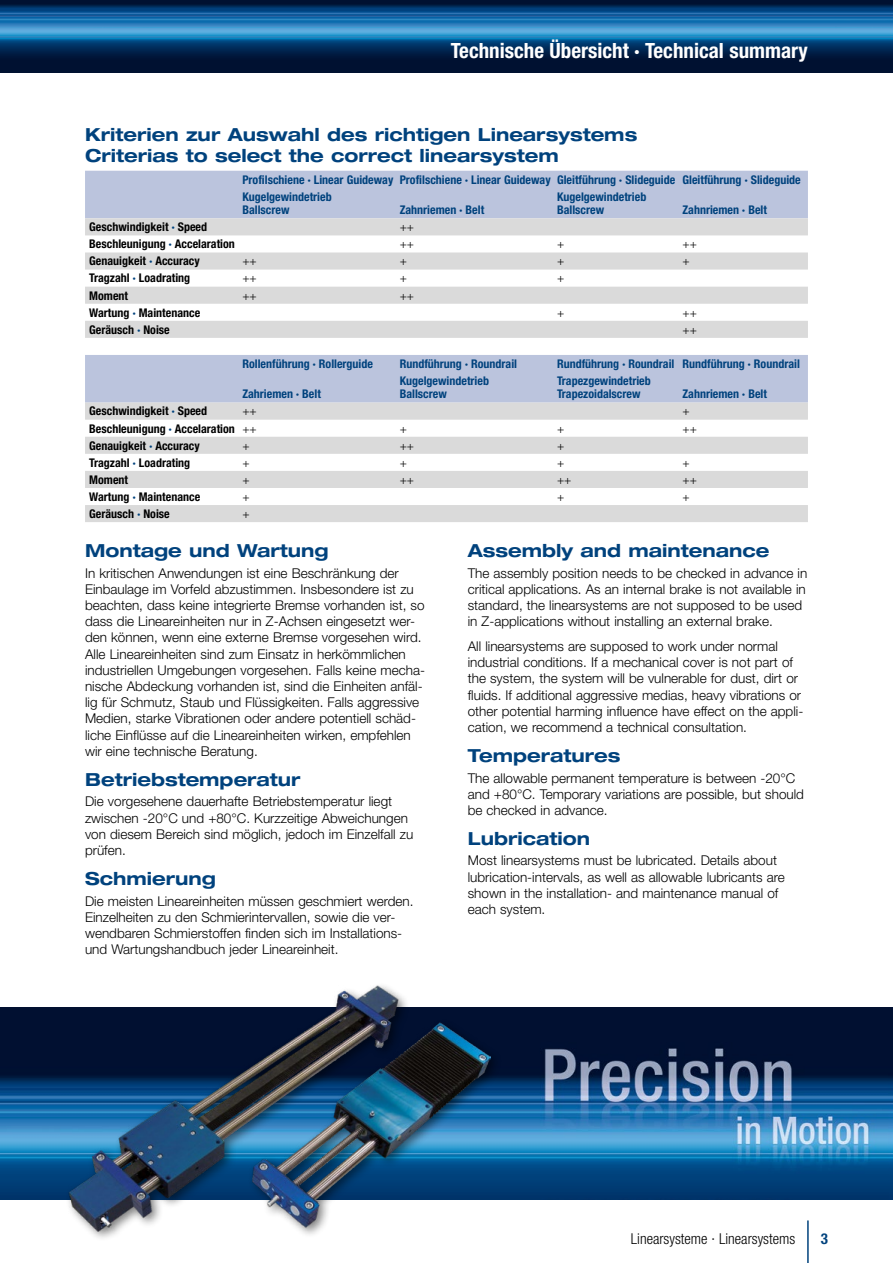
<style>
.page{position:relative;width:893px;height:1263px;background:#fff}
.page>*{position:absolute;margin:0;border:0;box-sizing:border-box;transform-origin:0 0}
.t1{font:700 condensed 21px "Helvetica Neue LT Std";color:#fff}
.t2{font:700 expanded 18px/21.6px "Helvetica Neue LT Std";color:#00427d}
.t3{font:300 condensed 15px "Helvetica Neue LT Std";color:#000}
.t4{font:700 condensed 15px "Helvetica Neue LT Std";color:#00427d}
.t5{font:300 13.5px/16.2px "Helvetica Neue LT Std";color:#000}
.t6{font:700 condensed 12px/13.5px "Helvetica Neue LT Std";color:#00427d}
.t7{font:700 condensed 12px "Helvetica Neue LT Std";color:#000}
.t8{font:300 12px "Helvetica Neue LT Std";color:#000}
.s1{color:#00427d}
.s2{font-weight:300;font-stretch:normal}
</style>
<div class="page">
<hr style="left:807px;top:1220px;width:2px;height:43px;background:#00427d">
<div style="left:0;top:0;width:893px;height:72px;background:#001131"></div>
<img style="left:0;top:5px;width:893px;height:51px">
<img style="left:0;top:1008px;width:893px;height:191px">
<div style="left:85px;top:171px;width:723px;height:47px;background:#bbc4dd"></div>
<svg style="left:85px;top:218px;width:723px;height:304px"></svg>
<div style="left:65px;top:982px;width:437px;height:261px;background:#000;opacity:.5"></div>
<img style="left:69px;top:985px;width:421px;height:246px">
<h1 class="t1" style="left:451px;top:37px;width:359px">Technische Übersicht · Technical summary</h1>
<h2 class="t2" style="left:85px;top:123px;width:554px">Kriterien zur Auswahl des richtigen Linearsystems<br>Criterias to select the correct linearsystem</h2>
<p class="t6" style="left:242px;top:171px;width:560px;line-height:17.1px">Profilschiene · Linear Guideway Profilschiene · Linear Guideway Gleitführung · Slideguide Gleitführung · Slideguide<br>Kugelgewindetrieb</p>
<p class="t6" style="left:242px;top:203px;width:49px">Ballscrew</p>
<p class="t6" style="left:400px;top:203px;width:86px">Zahnriemen · Belt</p>
<p class="t6" style="left:557px;top:189px;width:91px">Kugelgewindetrieb<br>Ballscrew</p>
<p class="t6" style="left:682px;top:203px;width:86px">Zahnriemen · Belt</p>
<p class="t7" style="left:89px;top:220px;width:119px">Geschwindigkeit <span class="s1">·</span> Speed</p>
<p class="t8" style="left:400px;top:220px;width:16px">++</p>
<p class="t7" style="left:89px;top:237px;width:147px">Beschleunigung <span class="s1">·</span> Accelaration</p>
<p class="t8" style="left:400px;top:237px;width:16px">++</p>
<p class="t8" style="left:557px;top:237px;width:9px">+</p>
<p class="t8" style="left:682px;top:237px;width:16px">++</p>
<p class="t7" style="left:89px;top:254px;width:112px">Genauigkeit <span class="s1">·</span> Accuracy</p>
<p class="t8" style="left:242px;top:254px;width:16px">++</p>
<p class="t8" style="left:400px;top:254px;width:9px">+</p>
<p class="t8" style="left:557px;top:254px;width:9px">+</p>
<p class="t8" style="left:682px;top:254px;width:9px">+</p>
<p class="t7" style="left:89px;top:271px;width:102px">Tragzahl <span class="s1">·</span> Loadrating</p>
<p class="t8" style="left:242px;top:271px;width:16px">++</p>
<p class="t8" style="left:400px;top:271px;width:9px">+</p>
<p class="t8" style="left:557px;top:271px;width:9px">+</p>
<p class="t7" style="left:89px;top:288px;width:40px">Moment</p>
<p class="t8" style="left:242px;top:288px;width:16px">++</p>
<p class="t8" style="left:400px;top:288px;width:16px">++</p>
<p class="t7" style="left:89px;top:305px;width:112px">Wartung <span class="s1">·</span> Maintenance</p>
<p class="t8" style="left:557px;top:305px;width:9px">+</p>
<p class="t8" style="left:682px;top:305px;width:16px">++</p>
<p class="t7" style="left:89px;top:322px;width:82px">Geräusch <span class="s1">·</span> Noise</p>
<p class="t8" style="left:682px;top:322px;width:16px">++</p>
<p class="t6" style="left:242px;top:357px;width:132px">Rollenführung · Rollerguide</p>
<p class="t6" style="left:400px;top:357px;width:119px">Rundführung · Roundrail</p>
<p class="t6" style="left:557px;top:357px;width:244px">Rundführung · Roundrail Rundführung · Roundrail</p>
<p class="t6" style="left:242px;top:387px;width:80px">Zahriemen · Belt</p>
<p class="t6" style="left:400px;top:374px;width:91px">Kugelgewindetrieb<br>Ballscrew</p>
<p class="t6" style="left:557px;top:374px;width:95px">Trapezgewindetrieb<br>Trapezoidalscrew</p>
<p class="t6" style="left:682px;top:387px;width:86px">Zahnriemen · Belt</p>
<p class="t7" style="left:89px;top:404px;width:119px">Geschwindigkeit <span class="s1">·</span> Speed</p>
<p class="t8" style="left:242px;top:404px;width:16px">++</p>
<p class="t8" style="left:682px;top:404px;width:9px">+</p>
<p class="t7" style="left:89px;top:421px;width:169px">Beschleunigung <span class="s1">·</span> Accelaration <span class="s2">++</span></p>
<p class="t8" style="left:400px;top:421px;width:9px">+</p>
<p class="t8" style="left:557px;top:421px;width:9px">+</p>
<p class="t8" style="left:682px;top:421px;width:16px">++</p>
<p class="t7" style="left:89px;top:438px;width:112px">Genauigkeit <span class="s1">·</span> Accuracy</p>
<p class="t8" style="left:242px;top:438px;width:9px">+</p>
<p class="t8" style="left:400px;top:438px;width:16px">++</p>
<p class="t8" style="left:557px;top:438px;width:9px">+</p>
<p class="t7" style="left:89px;top:455px;width:102px">Tragzahl <span class="s1">·</span> Loadrating</p>
<p class="t8" style="left:242px;top:455px;width:9px">+</p>
<p class="t8" style="left:400px;top:455px;width:9px">+</p>
<p class="t8" style="left:557px;top:455px;width:9px">+</p>
<p class="t8" style="left:682px;top:455px;width:9px">+</p>
<p class="t7" style="left:89px;top:472px;width:40px">Moment</p>
<p class="t8" style="left:242px;top:472px;width:9px">+</p>
<p class="t8" style="left:400px;top:472px;width:16px">++</p>
<p class="t8" style="left:557px;top:472px;width:16px">++</p>
<p class="t8" style="left:682px;top:472px;width:16px">++</p>
<p class="t7" style="left:89px;top:489px;width:112px">Wartung <span class="s1">·</span> Maintenance</p>
<p class="t8" style="left:242px;top:489px;width:9px">+</p>
<p class="t8" style="left:557px;top:489px;width:9px">+</p>
<p class="t8" style="left:682px;top:489px;width:9px">+</p>
<p class="t7" style="left:89px;top:506px;width:82px">Geräusch <span class="s1">·</span> Noise</p>
<p class="t8" style="left:242px;top:506px;width:9px">+</p>
<h2 class="t2" style="left:85px;top:539px;width:245px">Montage und Wartung</h2>
<p class="t5" style="left:85px;top:564px;width:341px">In kritischen Anwendungen ist eine Beschränkung der Einbaulage im Vorfeld abzustimmen. Insbesondere ist zu beachten, dass keine integrierte Bremse vorhanden ist, so dass die Lineareinheiten nur in Z-Achsen eingesetzt wer&shy;den können, wenn eine externe Bremse vorgesehen wird.<br>Alle Lineareinheiten sind zum Einsatz in herkömmlichen industriellen Umgebungen vorgesehen. Falls keine mecha&shy;nische Abdeckung vorhanden ist, sind die Einheiten anfäl&shy;lig für Schmutz, Staub und Flüssigkeiten. Falls aggressive Medien, starke Vibrationen oder andere potentiell schäd&shy;liche Einflüsse auf die Lineareinheiten wirken, empfehlen wir eine technische Beratung.</p>
<h2 class="t2" style="left:85px;top:768px;width:217px">Betriebstemperatur</h2>
<p class="t5" style="left:85px;top:793px;width:330px">Die vorgesehene dauerhafte Betriebstemperatur liegt zwischen -20°C und +80°C. Kurzzeitige Abweichungen von diesem Bereich sind möglich, jedoch im Einzelfall zu prüfen.</p>
<h2 class="t2" style="left:85px;top:867px;width:132px">Schmierung</h2>
<p class="t5" style="left:85px;top:892px;width:330px">Die meisten Lineareinheiten müssen geschmiert werden.<br>Einzelheiten zu den Schmierintervallen, sowie die ver&shy;wendbaren Schmierstoffen finden sich im Installations&shy;und Wartungshandbuch jeder Lineareinheit.</p>
<h2 class="t2" style="left:468px;top:539px;width:303px">Assembly and maintenance</h2>
<p class="t5" style="left:468px;top:564px;width:341px">The assembly position needs to be checked in advance in critical applications. As an internal brake is not available in standard, the linearsystems are not supposed to be used in Z-applications without installing an external brake.</p>
<p class="t5" style="left:468px;top:638px;width:337px">All linearsystems are supposed to work under normal industrial conditions. If a mechanical cover is not part of the system, the system will be vulnerable for dust, dirt or fluids. If additional aggressive medias, heavy vibrations or other potential harming influence have effect on the appli&shy;cation, we recommend a technical consultation.</p>
<h2 class="t2" style="left:468px;top:744px;width:154px">Temperatures</h2>
<p class="t5" style="left:468px;top:769px;width:338px">The allowable permanent temperature is between -20°C and +80°C. Temporary variations are possible, but should be checked in advance.</p>
<h2 class="t2" style="left:468px;top:827px;width:124px">Lubrication</h2>
<p class="t5" style="left:468px;top:852px;width:319px">Most linearsystems must be lubricated. Details about lubrication-intervals, as well as allowable lubricants are shown in the installation- and maintenance manual of each system.</p>
<p class="t3" style="left:631px;top:1230px;width:166px">Linearsysteme · Linearsystems</p>
<p class="t4" style="left:821px;top:1229px;width:9px">3</p>
</div>
